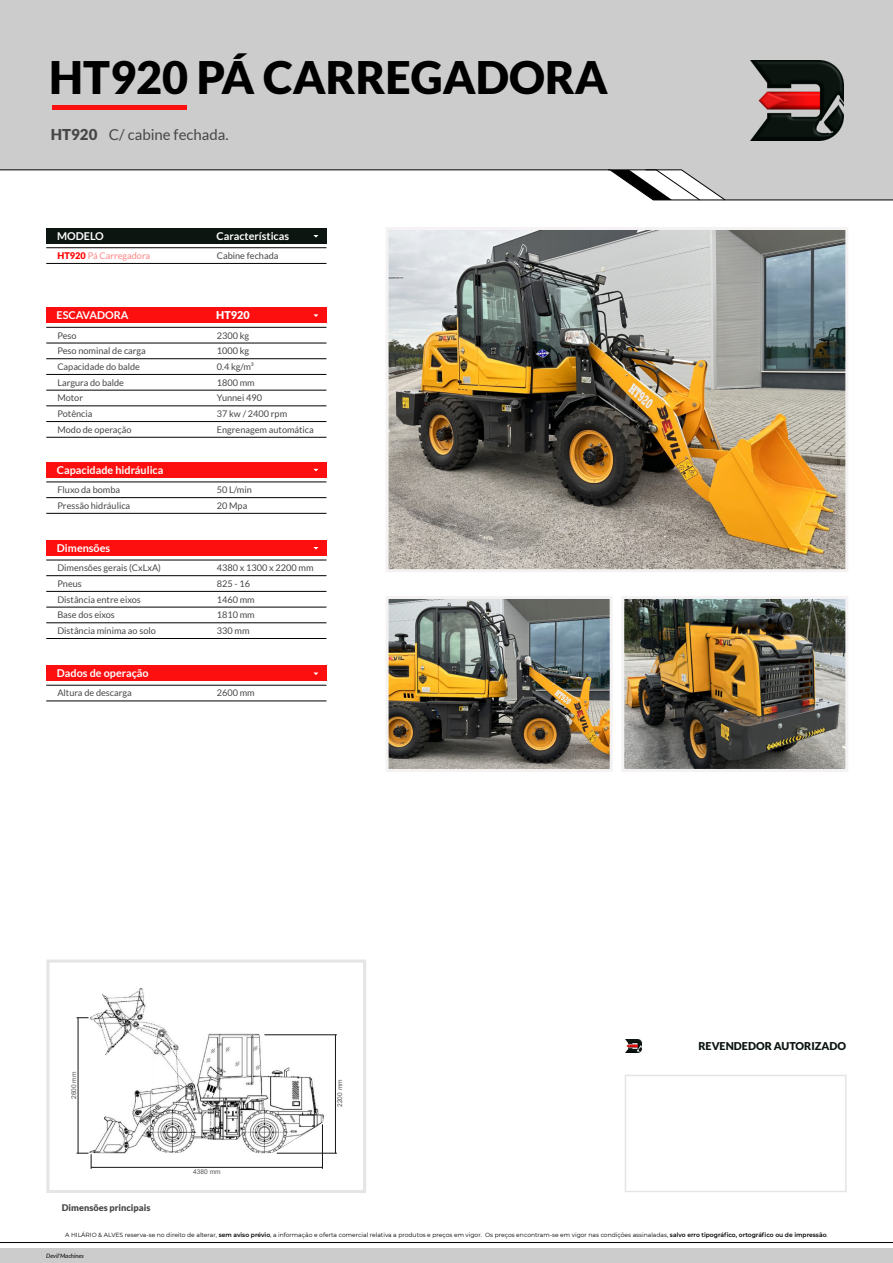
<style>
.page{position:relative;width:893px;height:1263px;background:#fff}
.page>*{position:absolute;margin:0;border:0;box-sizing:border-box;transform-origin:0 0}
.t1{font:900 44.85px "Lato";color:#000}
.t2{font:15px "Lato";color:#474747}
.t3{font:700 10.8px "Lato";color:#fff}
.t4{font:900 10.8px "Lato";color:#0c1510}
.t5{font:900 10.8px "Lato";color:#fff}
.t6{font:9.15px/15.8px "Lato";color:#474747}
.t7{font:900 9.15px "Lato";color:#474747}
.t8{font:9.15px "Lato";color:#ff8585}
.t9{font:6.6px "Arial";color:#5a5757}
.t10{font:6px "Montserrat";color:#000}
.t11{font:italic 6px "Lato";color:#000}
.s1{font-weight:900}
.s2{font-weight:900;color:#f00}
.s3{font-weight:600}
</style>
<div class="page">
<div style="left:0;top:1248px;width:893px;height:15px;background:#ccc"></div>
<img style="left:390px;top:600px;width:219px;height:168px">
<div style="left:386px;top:596px;width:227px;height:176px;border:3px solid #f4f2f2"></div>
<img style="left:625px;top:600px;width:219px;height:168px">
<div style="left:621px;top:596px;width:227px;height:176px;border:3px solid #f4f2f2"></div>
<img style="left:390px;top:231px;width:454px;height:337px">
<div style="left:386px;top:227px;width:462px;height:345px;border:3px solid #f4f2f2"></div>
<hr style="left:0;top:1242px;width:893px;height:1px;background:#000">
<div style="left:0;top:0;width:893px;height:169px;background:#ccc"></div>
<svg style="left:0;top:169px;width:893px;height:32px"></svg>
<hr style="left:52px;top:105px;width:134px;height:4px;background:#fd0f0f">
<img style="left:751px;top:61px;width:92px;height:79px">
<img style="left:625px;top:1039px;width:16px;height:14px">
<div style="left:46px;top:228px;width:280px;height:15px;background:#0c1510"></div>
<div style="left:46px;top:540px;width:280px;height:16px;background:#fd0f0f"></div>
<div style="left:46px;top:308px;width:280px;height:15px;background:#fd0f0f"></div>
<hr style="left:46px;top:247px;width:280px;height:1px;background:#000">
<hr style="left:46px;top:263px;width:280px;height:1px;background:#000">
<hr style="left:46px;top:327px;width:280px;height:1px;background:#000">
<hr style="left:46px;top:343px;width:280px;height:1px;background:#000">
<hr style="left:46px;top:406px;width:280px;height:1px;background:#000">
<hr style="left:46px;top:374px;width:280px;height:1px;background:#000">
<hr style="left:46px;top:358px;width:280px;height:1px;background:#000">
<hr style="left:46px;top:390px;width:280px;height:1px;background:#000">
<hr style="left:46px;top:421px;width:280px;height:1px;background:#000">
<hr style="left:46px;top:437px;width:281px;height:1px;background:#000">
<div style="left:46px;top:665px;width:280px;height:16px;background:#fd0f0f"></div>
<hr style="left:46px;top:560px;width:280px;height:1px;background:#000">
<hr style="left:46px;top:685px;width:280px;height:1px;background:#000">
<hr style="left:46px;top:701px;width:280px;height:1px;background:#000">
<hr style="left:46px;top:575px;width:280px;height:1px;background:#000">
<hr style="left:46px;top:591px;width:280px;height:1px;background:#000">
<hr style="left:46px;top:607px;width:280px;height:1px;background:#000">
<hr style="left:46px;top:622px;width:280px;height:1px;background:#000">
<hr style="left:46px;top:638px;width:280px;height:1px;background:#000">
<img style="left:89px;top:988px;width:236px;height:166px">
<hr style="left:91px;top:1167px;width:231px;height:1px;background:#121611">
<hr style="left:335px;top:1035px;width:1px;height:118px;background:#121611">
<hr style="left:78px;top:1018px;width:1px;height:135px;background:#121611">
<hr style="left:277px;top:1153px;width:60px;height:1px;background:#121611">
<svg style="left:77px;top:1153px;width:15px;height:16px"></svg>
<hr style="left:264px;top:1034px;width:73px;height:1px;background:#121611">
<svg style="left:77px;top:1017px;width:12px;height:1px"></svg>
<hr style="left:322px;top:1124px;width:1px;height:45px;background:#121611">
<div style="left:46px;top:462px;width:280px;height:16px;background:#fd0f0f"></div>
<hr style="left:46px;top:482px;width:280px;height:1px;background:#000">
<hr style="left:46px;top:497px;width:280px;height:1px;background:#000">
<hr style="left:46px;top:513px;width:280px;height:1px;background:#000">
<h1 class="t1" style="left:49px;top:58px;width:560px">HT920 PÁ CARREGADORA</h1>
<h2 class="t2" style="left:51px;top:128px;width:179px"><span class="s1">HT920</span> C/ cabine fechada.</h2>
<p class="t3" style="left:57px;top:231px;width:48px">MODELO</p>
<p class="t3" style="left:217px;top:231px;width:74px">Características</p>
<p class="t8" style="left:58px;top:252px;width:94px"><span class="s2">HT920</span> Pá Carregadora</p>
<p class="t6" style="left:217px;top:248px;width:63px">Cabine fechada</p>
<p class="t3" style="left:57px;top:311px;width:73px">ESCAVADORA</p>
<p class="t5" style="left:216px;top:311px;width:35px">HT920</p>
<p class="t6" style="left:57px;top:328px;width:90px">Peso<br>Peso nominal de carga</p>
<p class="t6" style="left:57px;top:375px;width:68px">Largura do balde</p>
<p class="t6" style="left:217px;top:328px;width:34px">2300 kg<br>1000 kg</p>
<p class="t6" style="left:217px;top:375px;width:40px">1800 mm</p>
<p class="t6" style="left:217px;top:359px;width:39px">0.4 kg/m³</p>
<p class="t6" style="left:217px;top:391px;width:47px">Yunnei 490</p>
<p class="t6" style="left:57px;top:359px;width:84px">Capacidade do balde</p>
<p class="t6" style="left:57px;top:391px;width:27px">Motor</p>
<p class="t6" style="left:57px;top:406px;width:37px">Potência</p>
<p class="t6" style="left:57px;top:422px;width:76px">Modo de operação</p>
<p class="t6" style="left:217px;top:406px;width:72px">37 kw / 2400 rpm</p>
<p class="t6" style="left:217px;top:422px;width:99px">Engrenagem automática</p>
<p class="t3" style="left:57px;top:465px;width:108px">Capacidade hidráulica</p>
<p class="t6" style="left:57px;top:482px;width:74px">Fluxo da bomba<br>Pressão hidráulica</p>
<p class="t6" style="left:217px;top:482px;width:37px">50 L/min<br>20 Mpa</p>
<p class="t3" style="left:57px;top:543px;width:55px">Dimensões</p>
<p class="t6" style="left:57px;top:560px;width:105px">Dimensões gerais (CxLxA)<br>Pneus<br>Distância entre eixos<br>Base dos eixos<br>Distância mínima ao solo</p>
<p class="t3" style="left:57px;top:668px;width:93px">Dados de operação</p>
<p class="t6" style="left:57px;top:686px;width:76px">Altura de descarga</p>
<p class="t6" style="left:217px;top:560px;width:98px">4380 x 1300 x 2200 mm<br>825 - 16<br>1460 mm<br>1810 mm<br>330 mm</p>
<p class="t6" style="left:217px;top:686px;width:40px">2600 mm</p>
<p class="t9" style="left:71px;top:1099px;width:29px;rotate:-90deg">2600 mm</p>
<p class="t7" style="left:62px;top:1204px;width:90px">Dimensões principais</p>
<p class="t9" style="left:193px;top:1169px;width:29px">4380 mm</p>
<p class="t9" style="left:337px;top:1107px;width:29px;rotate:-90deg">2200 mm</p>
<p class="t4" style="left:698px;top:1041px;width:149px">REVENDEDOR AUTORIZADO</p>
<p class="t10" style="left:65px;top:1231px;width:764px">A HILÁRIO &amp; ALVES reserva-se no direito de alterar, <span class="s3">sem aviso prévio</span>, a informação e oferta comercial relativa a produtos e preços em vigor. Os preços encontram-se em vigor nas condições assinaladas, <span class="s3">salvo erro tipográfico, ortográfico ou de impressão</span>.</p>
<p class="t11" style="left:46px;top:1253px;width:39px">Devil'Machines</p>
</div>
